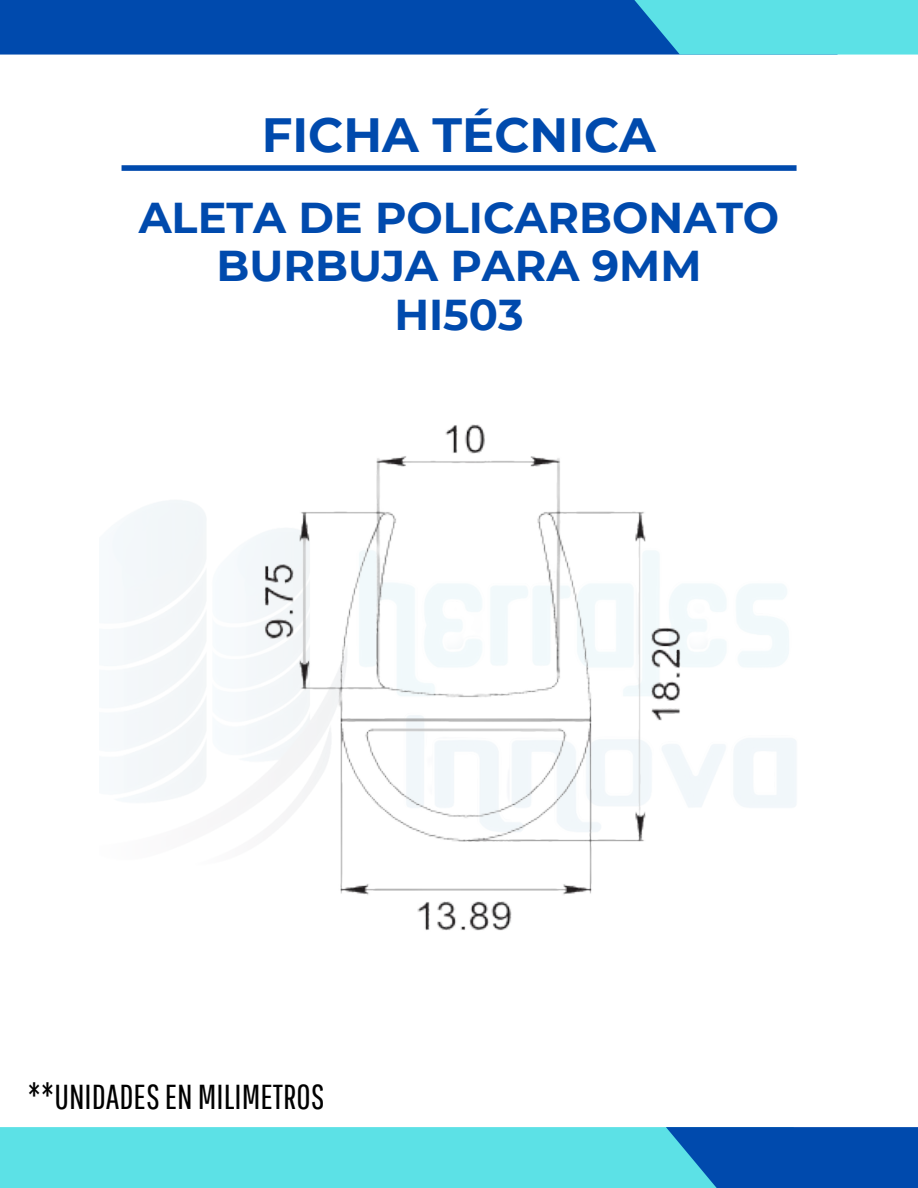
<style>
.page{position:relative;width:918px;height:1188px;background:#fff}
.page>*{position:absolute;margin:0;border:0;box-sizing:border-box;transform-origin:0 0}
.t1{font:700 48px "Montserrat";color:#004aad}
.t2{font:700 43.05px "Montserrat";color:#004aad}
.t3{font:34.65px "Pathway Gothic One";color:#000}
</style>
<div class="page">
<div style="left:122px;top:165px;width:675px;height:6px;background:#004aad"></div>
<div style="left:0;top:0;width:838px;height:55px;background:#004aad"></div>
<div style="left:613px;top:0;width:305px;height:55px;background:#5ce1e6"></div>
<div style="left:0;top:1127px;width:666px;height:61px;background:#5ce1e6"></div>
<div style="left:666px;top:1127px;width:252px;height:61px;background:#004aad"></div>
<img style="left:112px;top:424px;width:684px;height:507px">
<p class="t1" style="left:262px;top:106px;width:396px">FICHA TÉCNICA</p>
<p class="t2" style="left:139px;top:191px;width:642px">ALETA DE POLICARBONATO</p>
<p class="t2" style="left:217px;top:240px;width:486px">BURBUJA PARA 9MM</p>
<p class="t2" style="left:394px;top:288px;width:131px">HI503</p>
<p class="t3" style="left:27px;top:1076px;width:299px">**UNIDADESEN MILIMETROS</p>
</div>
